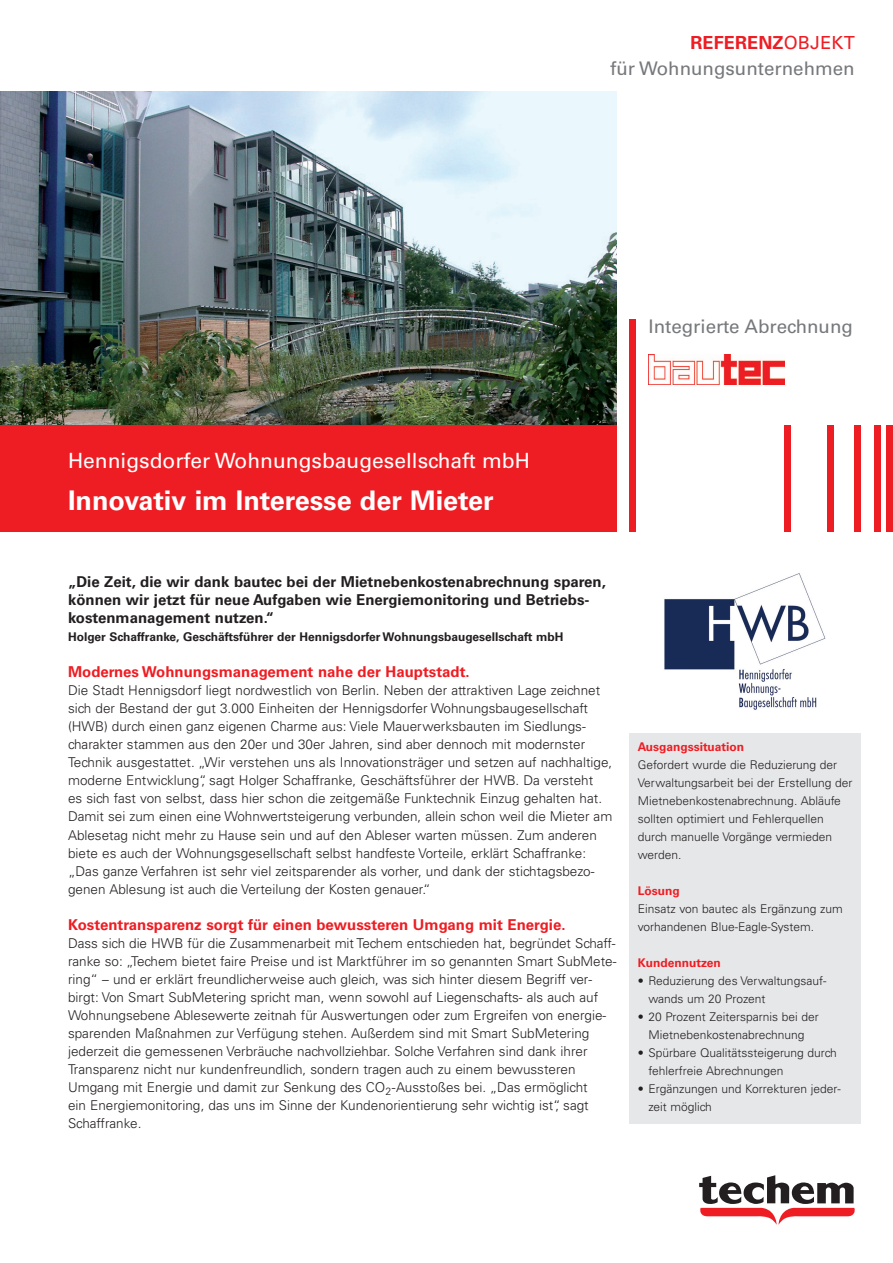
<style>
.page{position:relative;width:893px;height:1263px;background:#fff}
.page>*{position:absolute;margin:0;border:0;box-sizing:border-box;transform-origin:0 0}
._1__HL_A4_TH{font:700 27px "Univers";color:#fff}
._1__HL_A4_TH-2{font:21px "Univers";color:#fff}
._1__HL_A4_TH-3{font:18.75px "Univers";color:#76787b}
.t1{font:700 18px "Univers";letter-spacing:.01em;color:#ee1d23}
.t2{font:700 15px/18px "Univers";color:#231f20}
.t3{font:700 15px "Univers";color:#ee1d23}
.t4{font:300 13.5px/18px "Univers";color:#231f20}
.t5{font:300 12px/18px "Univers";color:#231f20}
.t6{font:700 12px "Univers";color:#231f20}
.t7{font:700 12px "Univers";color:#ee1d23}
.s1{font-weight:400}
</style>
<div class="page">
<svg style="left:699px;top:1175px;width:156px;height:50px"></svg>
<div style="left:629px;top:733px;width:232px;height:391px;background:#e6e7e9"></div>
<img style="left:0;top:91px;width:617px;height:334px">
<div style="left:629px;top:319px;width:7px;height:212px;background:#ee1d23"></div>
<div style="left:784px;top:425px;width:7px;height:106px;background:#ee1d23"></div>
<div style="left:887px;top:425px;width:6px;height:106px;background:#ee1d23"></div>
<div style="left:0;top:425px;width:617px;height:106px;background:#ee1d23"></div>
<div style="left:827px;top:425px;width:6px;height:106px;background:#ee1d23"></div>
<div style="left:855px;top:425px;width:6px;height:106px;background:#ee1d23"></div>
<div style="left:874px;top:425px;width:6px;height:106px;background:#ee1d23"></div>
<img style="left:648px;top:354px;width:136px;height:30px">
<img style="left:664px;top:573px;width:162px;height:137px">
<p class="t1" style="left:690px;top:32px;width:166px">REFERENZ<span class="s1">OBJEKT</span></p>
<p class="_1__HL_A4_TH-3" style="left:610px;top:58px;width:246px">für Wohnungsunternehmen</p>
<p class="_1__HL_A4_TH-3" style="left:648px;top:315px;width:206px">Integrierte Abrechnung</p>
<p class="_1__HL_A4_TH-2" style="left:68px;top:448px;width:463px">Hennigsdorfer Wohnungsbaugesellschaft mbH</p>
<p class="_1__HL_A4_TH" style="left:68px;top:485px;width:427px">Innovativ im Interesse der Mieter</p>
<p class="t2" style="left:68px;top:573px;width:539px">„Die Zeit, die wir dank bautec bei der Mietnebenkostenabrechnung sparen, können wir jetzt für neue Aufgaben wie Energiemonitoring und Betriebs&shy;kostenmanagement nutzen.“</p>
<p class="t6" style="left:68px;top:630px;width:497px">Holger Schaffranke, Geschäftsführer der Hennigsdorfer Wohnungsbaugesellschaft mbH</p>
<p class="t3" style="left:68px;top:663px;width:403px">Modernes Wohnungsmanagement nahe der Hauptstadt.</p>
<p class="t4" style="left:68px;top:682px;width:546px">Die Stadt Hennigsdorf liegt nordwestlich von Berlin. Neben der attraktiven Lage zeichnet sich der Bestand der gut 3.000 Einheiten der Hennigsdorfer Wohnungsbaugesellschaft (HWB) durch einen ganz eigenen Charme aus: Viele Mauerwerksbauten im Siedlungs&shy;charakter stammen aus den 20er und 30er Jahren, sind aber dennoch mit modernster Technik ausgestattet. „Wir verstehen uns als Innovationsträger und setzen auf nachhaltige, moderne Entwicklung“, sagt Holger Schaffranke, Geschäftsführer der HWB. Da versteht<br>es sich fast von selbst, dass hier schon die zeitgemäße Funktechnik Einzug gehalten hat.<br>Damit sei zum einen eine Wohnwertsteigerung verbunden, allein schon weil die Mieter am Ablesetag nicht mehr zu Hause sein und auf den Ableser warten müssen. Zum anderen biete es auch der Wohnungsgesellschaft selbst handfeste Vorteile, erklärt Schaffranke: „Das ganze Verfahren ist sehr viel zeitsparender als vorher, und dank der stichtagsbezo&shy;genen Ablesung ist auch die Verteilung der Kosten genauer.“</p>
<p class="t3" style="left:68px;top:915px;width:499px">Kostentransparenz sorgt für einen bewussteren Umgang mit Energie.</p>
<p class="t4" style="left:68px;top:934px;width:550px">Dass sich die HWB für die Zusammenarbeit mit Techem entschieden hat, begründet Schaff&shy;ranke so: „Techem bietet faire Preise und ist Marktführer im so genannten Smart SubMete&shy;ring“ – und er erklärt freundlicherweise auch gleich, was sich hinter diesem Begriff ver&shy;birgt: Von Smart SubMetering spricht man, wenn sowohl auf Liegenschafts- als auch auf Wohnungsebene Ablesewerte zeitnah für Auswertungen oder zum Ergreifen von energie&shy;sparenden Maßnahmen zur Verfügung stehen. Außerdem sind mit Smart SubMetering jederzeit die gemessenen Verbräuche nachvollziehbar. Solche Verfahren sind dank ihrer Transparenz nicht nur kundenfreundlich, sondern tragen auch zu einem bewussteren Umgang mit Energie und damit zur Senkung des CO<sub>2</sub>-Ausstoßes bei. „Das ermöglicht<br>ein Energiemonitoring, das uns im Sinne der Kundenorientierung sehr wichtig ist“, sagt Schaffranke.</p>
<p class="t7" style="left:638px;top:740px;width:108px">Ausgangssituation</p>
<p class="t5" style="left:638px;top:756px;width:216px">Gefordert wurde die Reduzierung der Verwaltungsarbeit bei der Erstellung der Mietnebenkostenabrechnung. Abläufe sollten optimiert und Fehlerquellen durch manuelle Vorgänge vermieden werden.</p>
<p class="t7" style="left:638px;top:884px;width:43px">Lösung</p>
<p class="t5" style="left:638px;top:900px;width:206px">Einsatz von bautec als Ergänzung zum vorhandenen Blue-Eagle-System.</p>
<p class="t7" style="left:638px;top:956px;width:84px">Kundennutzen</p>
<p class="t5" style="left:648px;top:972px;width:179px;text-indent:-11px">• Reduzierung des Verwaltungsauf&shy;wands um 20 Prozent</p>
<p class="t5" style="left:638px;top:1008px;width:182px;text-align:center">• 20 Prozent Zeitersparnis bei der<br>Mietnebenkostenabrechnung</p>
<p class="t5" style="left:648px;top:1044px;width:190px;text-indent:-11px">• Spürbare Qualitätssteigerung durch fehlerfreie Abrechnungen</p>
<p class="t5" style="left:648px;top:1080px;width:194px;text-indent:-11px">• Ergänzungen und Korrekturen jeder&shy;zeit möglich</p>
</div>
